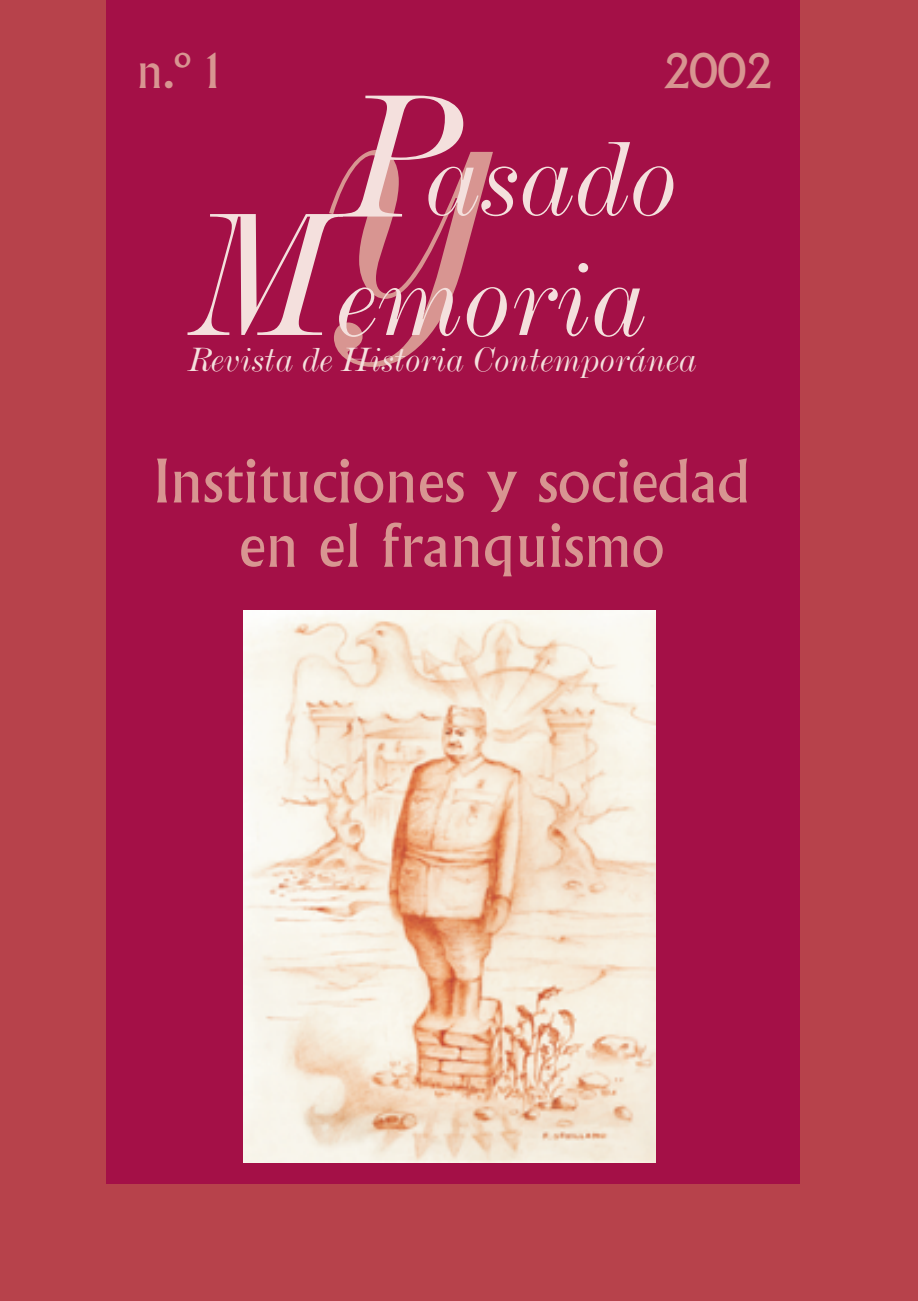
<style>
.page{position:relative;width:918px;height:1301px;background:#fff}
.page>*{position:absolute;margin:0;border:0;box-sizing:border-box;transform-origin:0 0}
.t1{font:italic 182.47px "De Vinne BT";color:#f4e0dd}
.t2{font:italic 109.58px "De Vinne BT";color:#f4e0dd}
.t3{font:58.5px/64.4px "Albertus";color:#d89591;text-align:center}
.t4{font:46.8px "Albertus";color:#d89591}
.t5{font:italic 35.1px "De Vinne BT";color:#f4e0dd}
.s1{font-size:182.47px}
</style>
<div class="page">
<div style="left:0;top:0;width:918px;height:1300px;background:#b7424b"></div>
<div style="left:106px;top:0;width:694px;height:1183px;background:#a41047"></div>
<img style="left:243px;top:610px;width:413px;height:552px">
<p class="t4" style="left:137px;top:53px;width:84px">n.º 1</p>
<p class="t4" style="left:664px;top:53px;width:109px">2002</p>
<h2 class="t2" style="left:346px;top:142px;width:335px"><span class="s1">P</span>asado</h2>
<h1 class="t1" style="left:191px;top:215px;width:314px">M<sup>y</sup></h1>
<h2 class="t2" style="left:339px;top:263px;width:312px">emoria</h2>
<p class="t5" style="left:189px;top:348px;width:510px">Revista de Historia Contemporánea</p>
<p class="t3" style="left:153px;top:453px;width:598px">Instituciones y sociedad en el franquismo</p>
</div>
